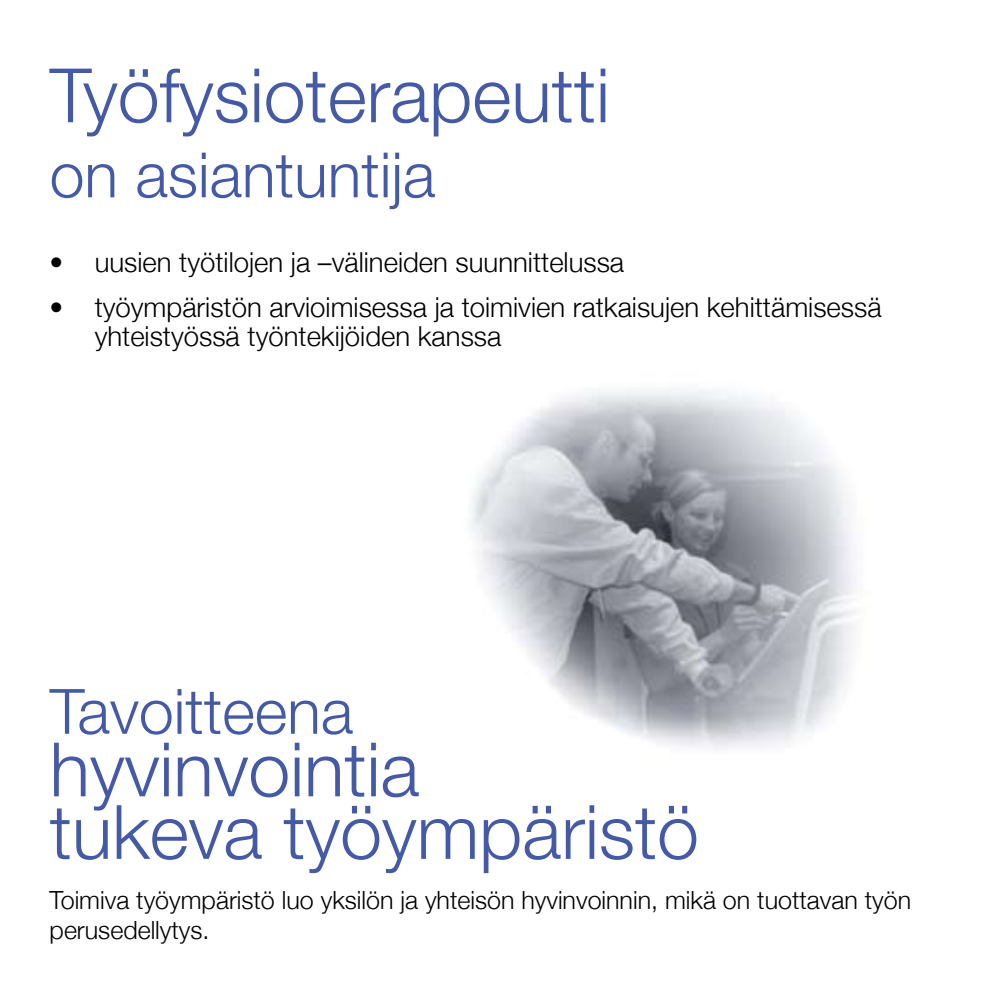
<style>
.page{position:relative;width:993px;height:993px;background:#fff}
.page>*{position:absolute;margin:0;border:0;box-sizing:border-box;transform-origin:0 0}
.t1{font:300 75px/62.5px "Helvetica Neue";color:#455aa6}
.t2{font:300 62.5px "Helvetica Neue";color:#455aa6}
.t3{font:300 27.5px/28.5px "Helvetica Neue";color:#000}
.t4{font:300 25px/30px "Helvetica Neue";color:#000}
</style>
<div class="page">
<img style="left:470px;top:388px;width:386px;height:361px">
<h1 class="t1" style="left:50px;top:63px;width:561px">Työfysioterapeutti</h1>
<h2 class="t2" style="left:50px;top:137px;width:387px">on asiantuntija</h2>
<p class="t3" style="left:50px;top:248px;width:576px">• uusien työtilojen ja –välineiden suunnittelussa</p>
<p class="t3" style="left:95px;top:293px;width:788px;text-indent:-45px">• työympäristön arvioimisessa ja toimivien ratkaisujen kehittämisessä yhteistyössä työntekijöiden kanssa</p>
<h2 class="t2" style="left:50px;top:673px;width:305px">Tavoitteena</h2>
<h1 class="t1" style="left:50px;top:736px;width:650px">hyvinvointia<br>tukeva työympäristö</h1>
<p class="t4" style="left:50px;top:884px;width:862px">Toimiva työympäristö luo yksilön ja yhteisön hyvinvoinnin, mikä on tuottavan työn perusedellytys.</p>
</div>
